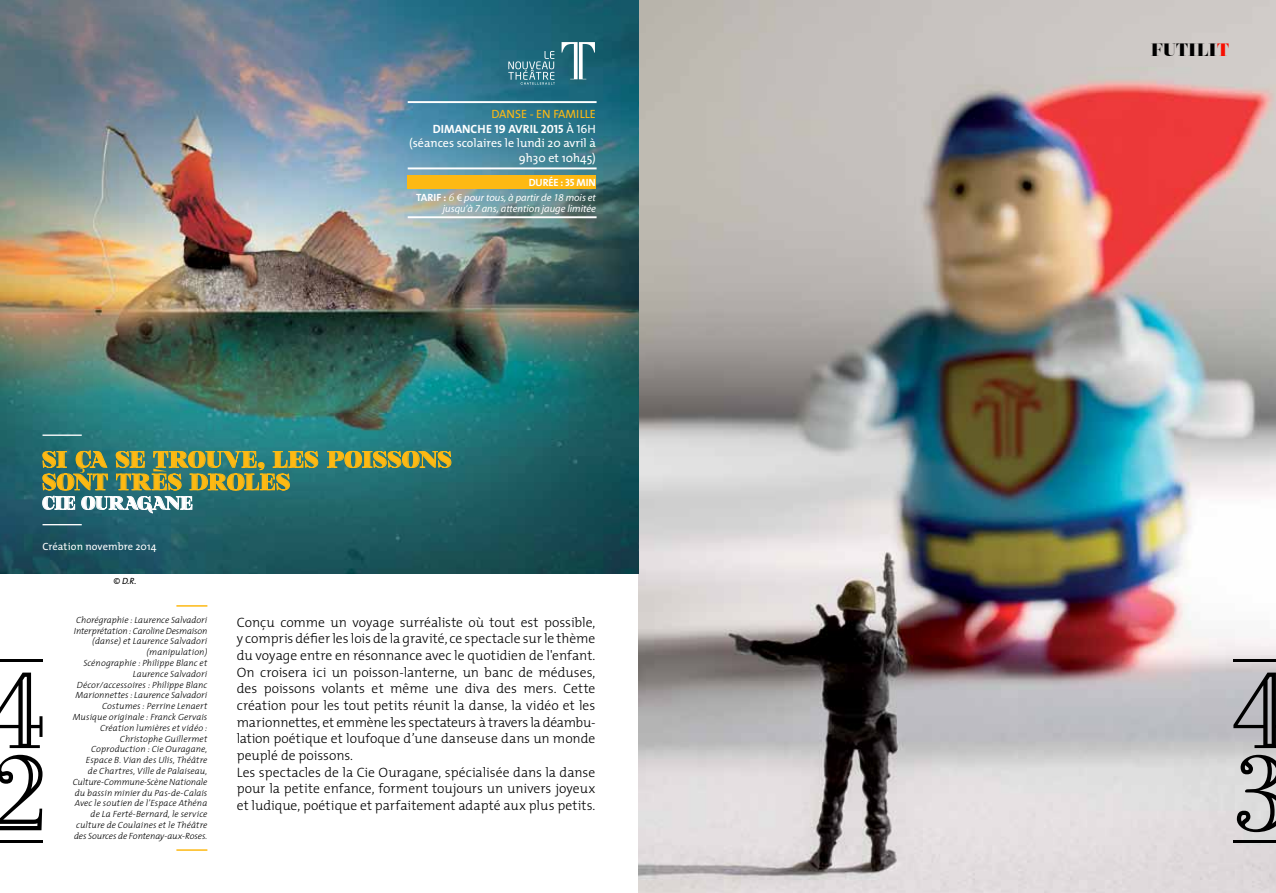
<style>
.page{position:relative;width:1276px;height:893px;background:#fff}
.page>*{position:absolute;margin:0;border:0;box-sizing:border-box;transform-origin:0 0}
.t1{font:900 22.5px "Nouvelle Vague";color:#fdb913}
.t2{font:900 18px "Nouvelle Vague";color:#fff}
.t3{font:900 17.85px "Nouvelle Vague";letter-spacing:.03em;color:#000}
.t4{font:300 13.65px/16.6px "The Mix";color:#000}
.t5{font:12px/14.4px "The Mix";color:#fff;text-align:right}
.t6{font:12px "The Mix Bold Caps";color:#fff}
.t7{font:12px "The Mix";color:#fdb913}
.t8{font:italic 10.5px/10.5px "Myriad Pro";color:#fff;text-align:right}
.t9{font:10.5px "The Mix";letter-spacing:.01em;color:#fff}
.t10{font:10.5px "The Mix Bold Caps";color:#fff}
.t11{font:italic 300 9px/10.8px "The Mix";letter-spacing:.005em;color:#000;text-align:right}
.t12{font:italic 9px "The Mix";color:#000}
.s1{font-family:"The Mix Caps"}
.s2{font-family:"The Mix Bold Caps";font-style:normal}
.s3{font-family:"The Mix";font-weight:300}
.s4{font-style:normal}
.s5{color:#f70e00}
</style>
<div class="page">
<img style="left:638px;top:0;width:638px;height:893px">
<img style="left:0;top:0;width:638px;height:573px">
<hr style="left:176px;top:605px;width:31px;height:2px;background:#fdb913">
<hr style="left:176px;top:849px;width:31px;height:2px;background:#fdb913">
<div style="left:408px;top:176px;width:188px;height:13px;background:#fdb913"></div>
<hr style="left:408px;top:101px;width:188px;height:2px;background:#fff">
<hr style="left:408px;top:167px;width:188px;height:2px;background:#fff">
<hr style="left:408px;top:216px;width:188px;height:2px;background:#fff">
<hr style="left:43px;top:434px;width:39px;height:2px;background:#fff">
<hr style="left:43px;top:524px;width:39px;height:1px;background:#fff">
<svg style="left:327px;top:451px;width:124px;height:17px"></svg>
<svg style="left:508px;top:51px;width:47px;height:34px"></svg>
<svg style="left:561px;top:42px;width:34px;height:37px"></svg>
<hr style="left:0;top:841px;width:43px;height:2px;background:#000">
<hr style="left:0;top:659px;width:43px;height:2px;background:#000">
<svg style="left:0;top:673px;width:43px;height:75px"></svg>
<svg style="left:0;top:755px;width:43px;height:75px"></svg>
<hr style="left:1233px;top:841px;width:43px;height:2px;background:#000">
<hr style="left:1233px;top:659px;width:43px;height:2px;background:#000">
<svg style="left:1233px;top:673px;width:43px;height:75px"></svg>
<svg style="left:1236px;top:755px;width:40px;height:77px"></svg>
<svg style="left:42px;top:447px;width:276px;height:66px"></svg>
<p class="t7" style="left:491px;top:104px;width:16px">Danse</p>
<p class="t7" style="left:530px;top:104px;width:32px">- En fam</p>
<p class="t7" style="left:576px;top:104px;width:10px">ille</p>
<p class="t6" style="left:433px;top:119px;width:162px">DIMANCHE 19 AVRIL 2015 <span class="s1">À 16H</span></p>
<p class="t5" style="left:409px;top:136px;width:188px">(séances scolaires le lundi 20 avril à<br>9h30 et 10h45)</p>
<p class="t10" style="left:529px;top:174px;width:7px">DURÉE</p>
<p class="t10" style="left:560px;top:174px;width:37px">: 35 MIN</p>
<p class="t10" style="left:416px;top:189px;width:6px">TARI</p>
<p class="t8" style="left:436px;top:192px;width:161px"><span class="s2">F :</span> <span class="s3">6</span> <span class="s4">€</span> pour tous, à partir de 18 mois et jusqu’à 7 ans, attention jauge limitée</p>
<h1 class="t1" style="left:43px;top:447px;width:130px">SICA SE TROUVE</h1>
<h1 class="t1" style="left:258px;top:447px;width:32px">, LES</h1>
<h1 class="t1" style="left:327px;top:447px;width:17px">POISSONS</h1>
<h1 class="t1" style="left:43px;top:470px;width:18px">SONT</h1>
<h1 class="t1" style="left:116px;top:470px;width:18px">TRES</h1>
<h1 class="t1" style="left:190px;top:470px;width:18px">DROLES</h1>
<h2 class="t2" style="left:43px;top:493px;width:68px">CIE OURAGANE</h2>
<p class="t9" style="left:43px;top:537px;width:115px">Création novembre 2014</p>
<p class="t12" style="left:113px;top:573px;width:25px">© D.R.</p>
<p class="t11" style="left:73px;top:614px;width:136px">Chorégraphie : Laurence Salvadori<br>Interprétation : Caroline Desmaison (danse) et Laurence Salvadori (manipulation)<br>Scénographie : Philippe Blanc et<br>Laurence Salvadori<br>Décor/accessoires : Philippe Blanc<br>Marionnettes : Laurence Salvadori<br>Costumes : Perrine Lenaert<br>Musique originale : Franck Gervais<br>Création lumières et vidéo :<br>Christophe Guillermet<br>Coproduction : Cie Ouragane,<br>Espace B. Vian des Ulis, Théâtre<br>de Chartres, Ville de Palaiseau,<br>Culture-Commune-Scène Nationale du bassin minier du Pas-de-Calais<br>Avec le soutien de l’Espace Athéna de La Ferté-Bernard, le service culture de Coulaines et le Théâtre des Sources de Fontenay-aux-Roses.</p>
<p class="t4" style="left:237px;top:613px;width:360px">Conçu comme un voyage surréaliste où tout est possible, y compris défier les lois de la gravité, ce spectacle sur le thème du voyage entre en résonnance avec le quotidien de l'enfant.<br>On croisera ici un poisson-lanterne, un banc de méduses, des poissons volants et même une diva des mers. Cette création pour les tout petits réunit la danse, la vidéo et les marionnettes, et emmène les spectateurs à travers la déambu&shy;lation poétique et loufoque d’une danseuse dans un monde peuplé de poissons.<br>Les spectacles de la Cie Ouragane, spécialisée dans la danse pour la petite enfance, forment toujours un univers joyeux et ludique, poétique et parfaitement adapté aux plus petits.</p>
<h3 class="t3" style="left:1151px;top:40px;width:79px">FUTILI<span class="s5">T</span></h3>
</div>
